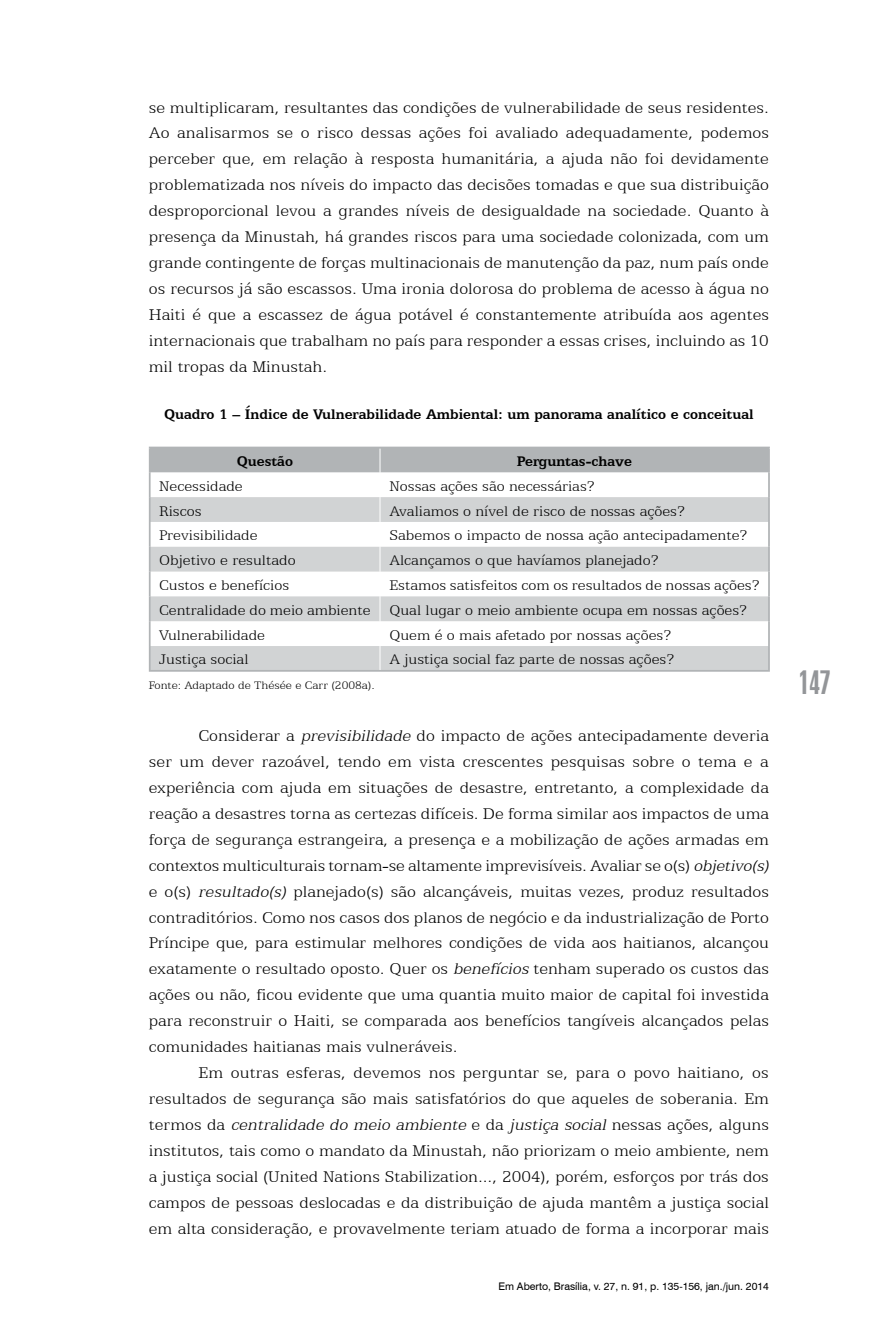
<style>
.page{position:relative;width:893px;height:1340px;background:#fff}
.page>*{position:absolute;margin:0;border:0;box-sizing:border-box;transform-origin:0 0}
.t1{font:31.5px "Swiss 924 BT Regular B";color:#939598}
.t2{font:300 17.5px/25.9px "Egyptian 505 BT";color:#000;text-align:justify}
.t3{font:300 15.75px/24.8px "Egyptian 505 BT";color:#000}
.t4{font:700 15.75px "Egyptian 505 BT";color:#000}
.t5{font:300 12.25px "Egyptian 505 BT";color:#000}
.t6{font:10.5px "Swiss 721 BT";color:#000}
.s1{font-style:italic}
</style>
<div class="page">
<hr style="left:149px;top:446px;width:231px;height:2px;background:#b1b4b6">
<hr style="left:149px;top:448px;width:2px;height:24px;background:#b1b4b6">
<hr style="left:380px;top:446px;width:390px;height:2px;background:#b1b4b6">
<hr style="left:768px;top:448px;width:2px;height:24px;background:#b1b4b6">
<hr style="left:149px;top:472px;width:2px;height:25px;background:#b1b4b6">
<hr style="left:768px;top:472px;width:2px;height:25px;background:#b1b4b6">
<hr style="left:149px;top:497px;width:2px;height:25px;background:#b1b4b6">
<hr style="left:768px;top:497px;width:2px;height:25px;background:#b1b4b6">
<hr style="left:149px;top:522px;width:2px;height:25px;background:#b1b4b6">
<hr style="left:768px;top:522px;width:2px;height:25px;background:#b1b4b6">
<hr style="left:149px;top:547px;width:2px;height:24px;background:#b1b4b6">
<hr style="left:768px;top:547px;width:2px;height:24px;background:#b1b4b6">
<hr style="left:149px;top:571px;width:2px;height:25px;background:#b1b4b6">
<hr style="left:768px;top:571px;width:2px;height:25px;background:#b1b4b6">
<hr style="left:149px;top:596px;width:2px;height:25px;background:#b1b4b6">
<hr style="left:768px;top:596px;width:2px;height:25px;background:#b1b4b6">
<hr style="left:149px;top:621px;width:2px;height:25px;background:#b1b4b6">
<hr style="left:768px;top:621px;width:2px;height:25px;background:#b1b4b6">
<hr style="left:149px;top:646px;width:2px;height:24px;background:#b1b4b6">
<hr style="left:768px;top:646px;width:2px;height:24px;background:#b1b4b6">
<hr style="left:149px;top:670px;width:231px;height:1px;background:#b1b4b6">
<hr style="left:380px;top:670px;width:390px;height:1px;background:#b1b4b6">
<svg style="left:150px;top:448px;width:619px;height:222px"></svg>
<p class="t2" style="left:149px;top:94px;width:622px">se multiplicaram, resultantes das condições de vulnerabilidade de seus residentes.<br>Ao analisarmos se o risco dessas ações foi avaliado adequadamente, podemos perceber que, em relação à resposta humanitária, a ajuda não foi devidamente problematizada nos níveis do impacto das decisões tomadas e que sua distribuição desproporcional levou a grandes níveis de desigualdade na sociedade. Quanto à presença da Minustah, há grandes riscos para uma sociedade colonizada, com um grande contingente de forças multinacionais de manutenção da paz, num país onde os recursos já são escassos. Uma ironia dolorosa do problema de acesso à água no Haiti é que a escassez de água potável é constantemente atribuída aos agentes internacionais que trabalham no país para responder a essas crises, incluindo as 10 mil tropas da Minustah.</p>
<p class="t4" style="left:164px;top:404px;width:591px">Quadro 1 – Índice de Vulnerabilidade Ambiental: um panorama analítico e conceitual</p>
<p class="t4" style="left:237px;top:452px;width:58px">Questão</p>
<p class="t4" style="left:517px;top:452px;width:117px">Perguntas-chave</p>
<p class="t3" style="left:159px;top:473px;width:85px">Necessidade</p>
<p class="t3" style="left:389px;top:473px;width:207px">Nossas ações são necessárias?</p>
<p class="t3" style="left:159px;top:498px;width:44px">Riscos</p>
<p class="t3" style="left:389px;top:498px;width:297px">Avaliamos o nível de risco de nossas ações?</p>
<p class="t3" style="left:159px;top:523px;width:100px">Previsibilidade</p>
<p class="t3" style="left:389px;top:523px;width:359px">Sabemos o impacto de nossa ação antecipadamente?</p>
<p class="t3" style="left:159px;top:547px;width:138px">Objetivo e resultado</p>
<p class="t3" style="left:389px;top:547px;width:271px">Alcançamos o que havíamos planejado?</p>
<p class="t3" style="left:159px;top:572px;width:132px">Custos e benefícios</p>
<p class="t3" style="left:159px;top:572px;width:602px;text-indent:230px">Estamos satisfeitos com os resultados de nossas ações?<br>Centralidade do meio ambiente Qual lugar o meio ambiente ocupa em nossas ações?<br>Vulnerabilidade</p>
<p class="t3" style="left:389px;top:622px;width:283px">Quem é o mais afetado por nossas ações?</p>
<p class="t3" style="left:159px;top:646px;width:91px">Justiça social</p>
<p class="t3" style="left:389px;top:646px;width:286px">A justiça social faz parte de nossas ações?</p>
<p class="t5" style="left:149px;top:678px;width:228px">Fonte: Adaptado de Thésée e Carr (2008a).</p>
<p class="t2" style="left:149px;top:722px;width:625px;text-align:left;text-indent:50px">Considerar a <span class="s1">previsibilidade</span> do impacto de ações antecipadamente deveria ser um dever razoável, tendo em vista crescentes pesquisas sobre o tema e a experiência com ajuda em situações de desastre, entretanto, a complexidade da reação a desastres torna as certezas difíceis. De forma similar aos impactos de uma força de segurança estrangeira, a presença e a mobilização de ações armadas em contextos multiculturais tornam-se altamente imprevisíveis. Avaliar se o(s) <span class="s1">objetivo(s) </span>e o(s) <span class="s1">resultado(s)</span> planejado(s) são alcançáveis, muitas vezes, produz resultados contraditórios. Como nos casos dos planos de negócio e da industrialização de Porto Príncipe que, para estimular melhores condições de vida aos haitianos, alcançou exatamente o resultado oposto. Quer os <span class="s1">benefícios</span> tenham superado os custos das ações ou não, ficou evidente que uma quantia muito maior de capital foi investida para reconstruir o Haiti, se comparada aos benefícios tangíveis alcançados pelas comunidades haitianas mais vulneráveis.</p>
<p class="t2" style="left:149px;top:1059px;width:622px;text-indent:50px">Em outras esferas, devemos nos perguntar se, para o povo haitiano, os resultados de segurança são mais satisfatórios do que aqueles de soberania. Em t e r m o s d a <span class="s1">centralidade do meio ambiente</span> e d a <span class="s1">justiça social</span> n e s s a s a ç õ e s , a l g u n s institutos, tais como o mandato da Minustah, não priorizam o meio ambiente, nem a justiça social (United Nations Stabilization..., 2004), porém, esforços por trás dos campos de pessoas deslocadas e da distribuição de ajuda mantêm a justiça social em alta consideração, e provavelmente teriam atuado de forma a incorporar mais</p>
<p class="t6" style="left:498px;top:1279px;width:272px">Em Aberto, Brasília, v. 27, n. 91, p. 135-156, jan./jun. 2014</p>
<h1 class="t1" style="left:799px;top:663px;width:33px">147</h1>
</div>
